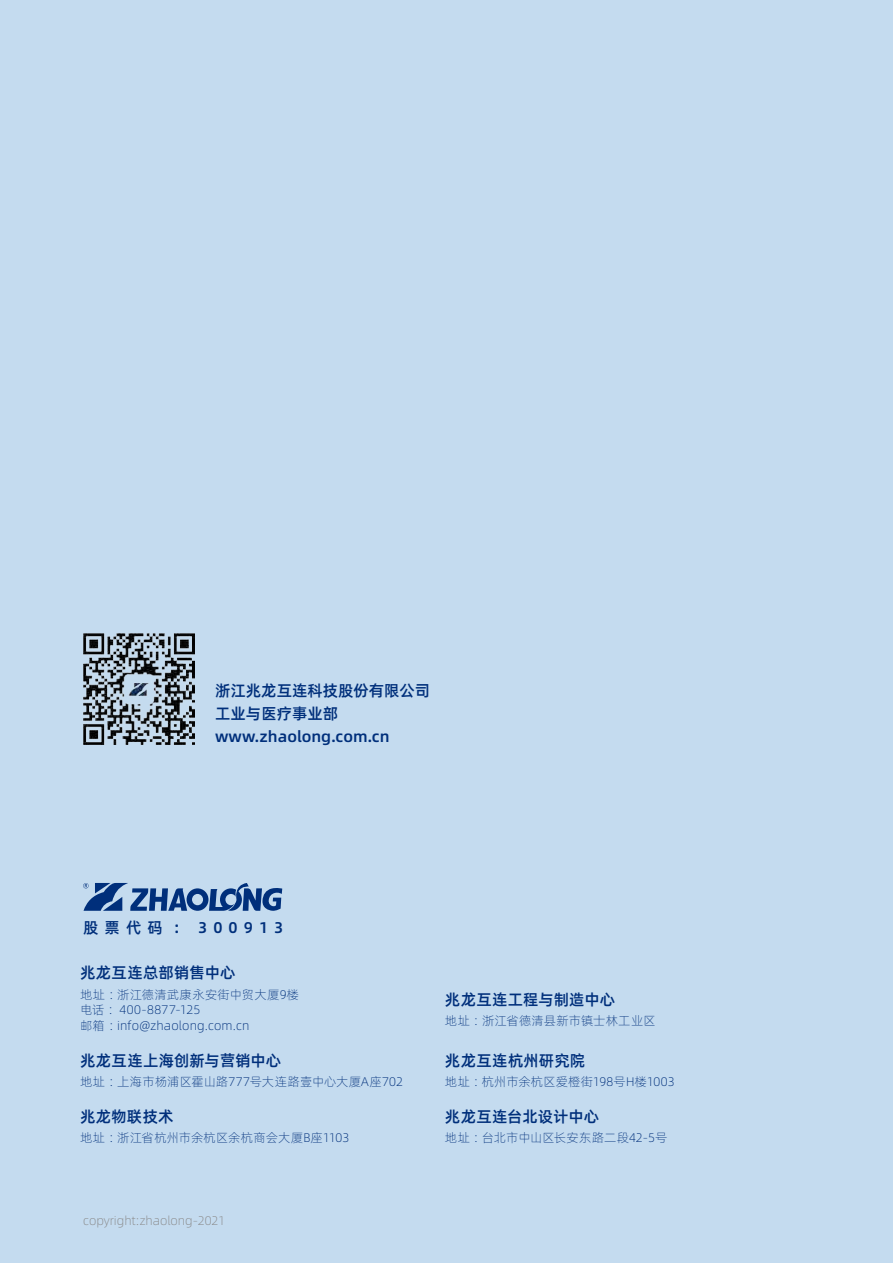
<style>
.page{position:relative;width:893px;height:1263px;background:#c4dbef}
.page>*{position:absolute;margin:0;border:0;box-sizing:border-box;transform-origin:0 0}
.t1{font:15.6px/23.4px "Alibaba Pu Hui Ti M";color:#002f7b}
.t2{font:15.6px "Alibaba Pu Hui Ti M";letter-spacing:.39em;color:#002f7b}
.t3{font:12.45px/15.6px "Alibaba Pu Hui Ti L";letter-spacing:.015em;color:#002f7b}
.t4{font:12.45px "Alibaba Pu Hui Ti L";color:#898989}
</style>
<div class="page">
<img style="left:84px;top:633px;width:111px;height:111px">
<svg style="left:83px;top:883px;width:199px;height:28px"></svg>
<p class="t1" style="left:215px;top:677px;width:216px">浙江兆龙互连科技股份有限公司工业与医疗事业部www.zhaolong.com.cn</p>
<p class="t2" style="left:83px;top:915px;width:202px">股票代码 ： 300913</p>
<p class="t1" style="left:80px;top:960px;width:157px">兆龙互连总部销售中心</p>
<p class="t3" style="left:80px;top:986px;width:221px">地址：浙江德清武康永安街中贸大厦9楼电话：400-8877-125<br>邮箱：info@zhaolong.com.cn</p>
<p class="t1" style="left:80px;top:1048px;width:203px">兆龙互连上海创新与营销中心</p>
<p class="t3" style="left:80px;top:1073px;width:324px">地址：上海市杨浦区霍山路777号大连路壹中心大厦A座702</p>
<p class="t1" style="left:80px;top:1104px;width:95px">兆龙物联技术</p>
<p class="t3" style="left:80px;top:1129px;width:271px">地址：浙江省杭州市余杭区余杭商会大厦B座1103</p>
<p class="t4" style="left:83px;top:1212px;width:144px">copyright:zhaolong-2021</p>
<p class="t1" style="left:445px;top:987px;width:172px">兆龙互连工程与制造中心</p>
<p class="t3" style="left:445px;top:1012px;width:212px">地址：浙江省德清县新市镇士林工业区</p>
<p class="t1" style="left:445px;top:1048px;width:142px">兆龙互连杭州研究院</p>
<p class="t3" style="left:445px;top:1073px;width:231px">地址：杭州市余杭区爱橙街198号H楼1003</p>
<p class="t1" style="left:445px;top:1104px;width:156px">兆龙互连台北设计中心</p>
<p class="t3" style="left:445px;top:1129px;width:224px">地址：台北市中山区长安东路二段42-5号</p>
</div>
